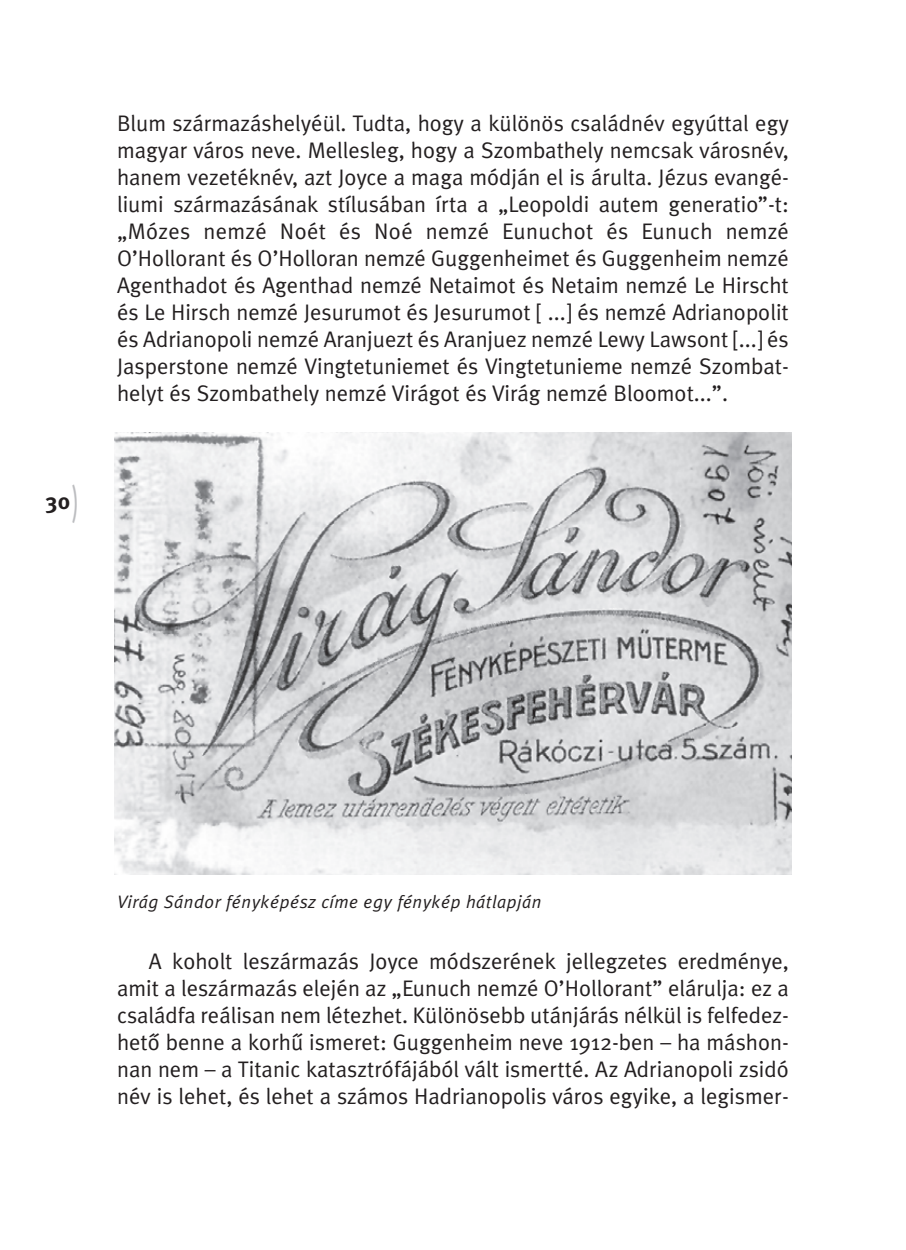
<style>
.page{position:relative;width:906px;height:1250px;background:#fff}
.page>*{position:absolute;margin:0;border:0;box-sizing:border-box;transform-origin:0 0}
.t1{font:22.5px/27px "Meta Plus Normal H";color:#231f20;text-align:justify}
.t2{font:22.5px "Meta Plus Bold H";color:#231f20}
.t3{font:italic 18px "Meta Plus Normal H";letter-spacing:.025em;color:#231f20}
.s1{font-family:"Futura H Light";font-size:40.5px;color:#bcbdc0}
</style>
<div class="page">
<img style="left:115px;top:432px;width:676px;height:442px">
<p class="t2" style="left:46px;top:493px;width:35px"><span class="s1">)</span>3 0</p>
<p class="t1" style="left:117px;top:112px;width:673px">Blum szár ma zás he lyéül. Tud ta, hogy a kü lö nös csa lád név egyút tal egy ma gyar vá ros ne ve. Mel les leg, hogy a Szom bat hely nem csak vá ros név, ha nem ve ze ték név, azt Joyce a ma ga mód ján el is árul ta. Jé zus evan gé - liu mi szár ma zá sá nak stí lu sá ban ír ta a „Leopoldi autem generatio”-t: „Mó zes nemzé Noét és Noé nem zé Eu nu chot és Eu nuch nemzé O’Hollorant és O’Holloran nemzé Gug gen hei met és Guggenheim nemzé Agenthadot és Agenthad nemzé Netaimot és Ne taim nemzé Le Hirscht és Le Hirsch nemzé Jesurumot és Jesurumot [ ...] és nemzé Adrianopolit és Adrianopoli nemzé Aranjuezt és Aranjuez nemzé Le wy Lawsont [...] és Jasperstone nemzé Vingtetuniemet és Vingtetunieme nem zé Szom bat - helyt és Szom bat hely nemzé Vi rá got és Vi rág nemzé Bloo mot...”.</p>
<p class="t3" style="left:117px;top:895px;width:426px">Vi rág Sán dor fény ké pész cí me egy fény kép hát lap ján</p>
<p class="t1" style="left:117px;top:949px;width:673px;text-indent:32px">A ko holt le szár ma zás Joyce mód sze ré nek jel leg ze tes ered mé nye, amit a le szár ma zás ele jén az „Eu nuch nemzé O’Hollorant” elárul ja: ez a csa lád fa reá li san nem lé tez het. Kü lö nö sebb után já rás nél kül is fel fe dez - he tô ben ne a kor hû is me ret: Guggenheim ne ve 1912-ben – ha más hon - nan nem – a Ti tanic ka taszt ró fá já ból vált is mert té. Az Adrianopoli zsi dó név is le het, és le het a szá mos Hadrianopolis vá ros egyi ke, a legis mer -</p>
</div>
